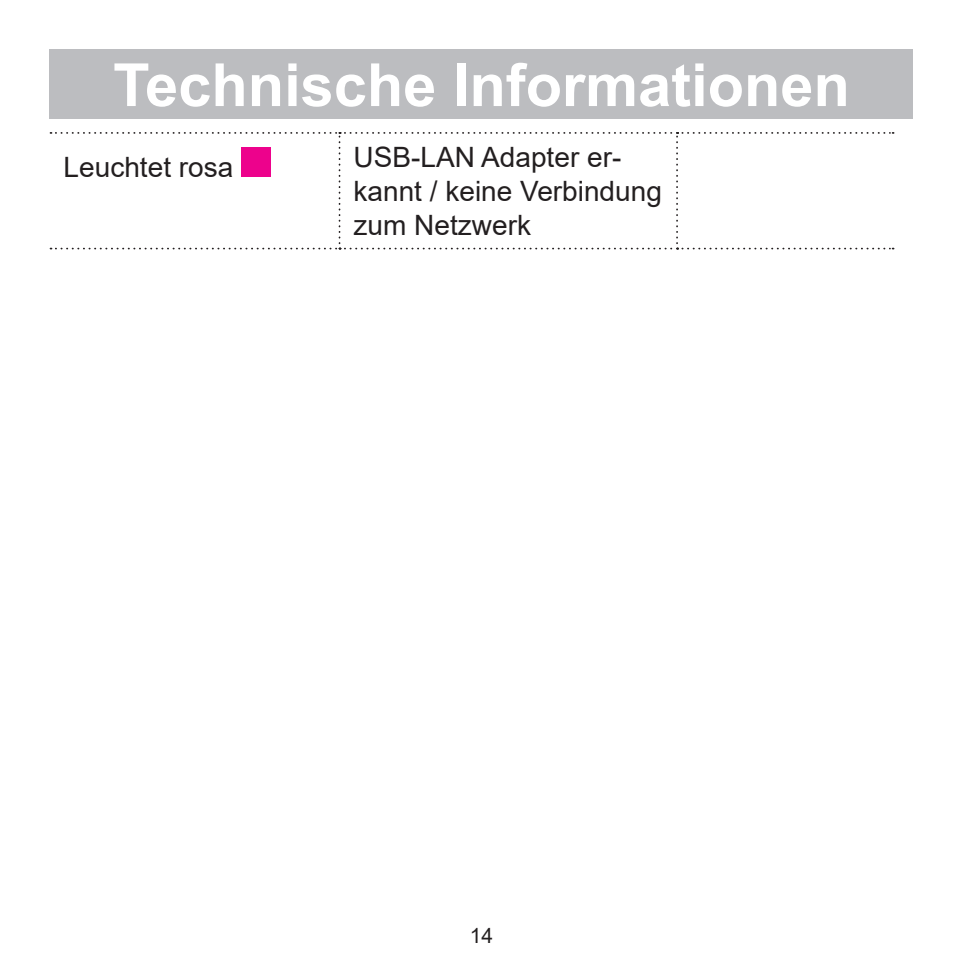
<style>
.page{position:relative;width:963px;height:963px;background:#fff}
.page>*{position:absolute;margin:0;border:0;box-sizing:border-box;transform-origin:0 0}
.t1{font:700 59.5px "Arial";color:#fff}
.t2{font:28px/33.6px "Arial";color:#231f20}
.t3{font:21px "Arial";color:#231f20}
</style>
<div class="page">
<div style="left:50px;top:50px;width:863px;height:69px;background:#bcbdc0"></div>
<svg style="left:50px;top:132px;width:843px;height:117px"></svg>
<div style="left:241px;top:147px;width:30px;height:30px;background:#ed028c"></div>
<h1 class="t1" style="left:113px;top:43px;width:738px">Technische Informationen</h1>
<p class="t2" style="left:64px;top:150px;width:171px">Leuchtet rosa</p>
<p class="t2" style="left:353px;top:140px;width:310px">USB-LAN Adapter er&shy;kannt / keine Verbindung zum Netzwerk</p>
<p class="t3" style="left:470px;top:921px;width:25px">14</p>
</div>
